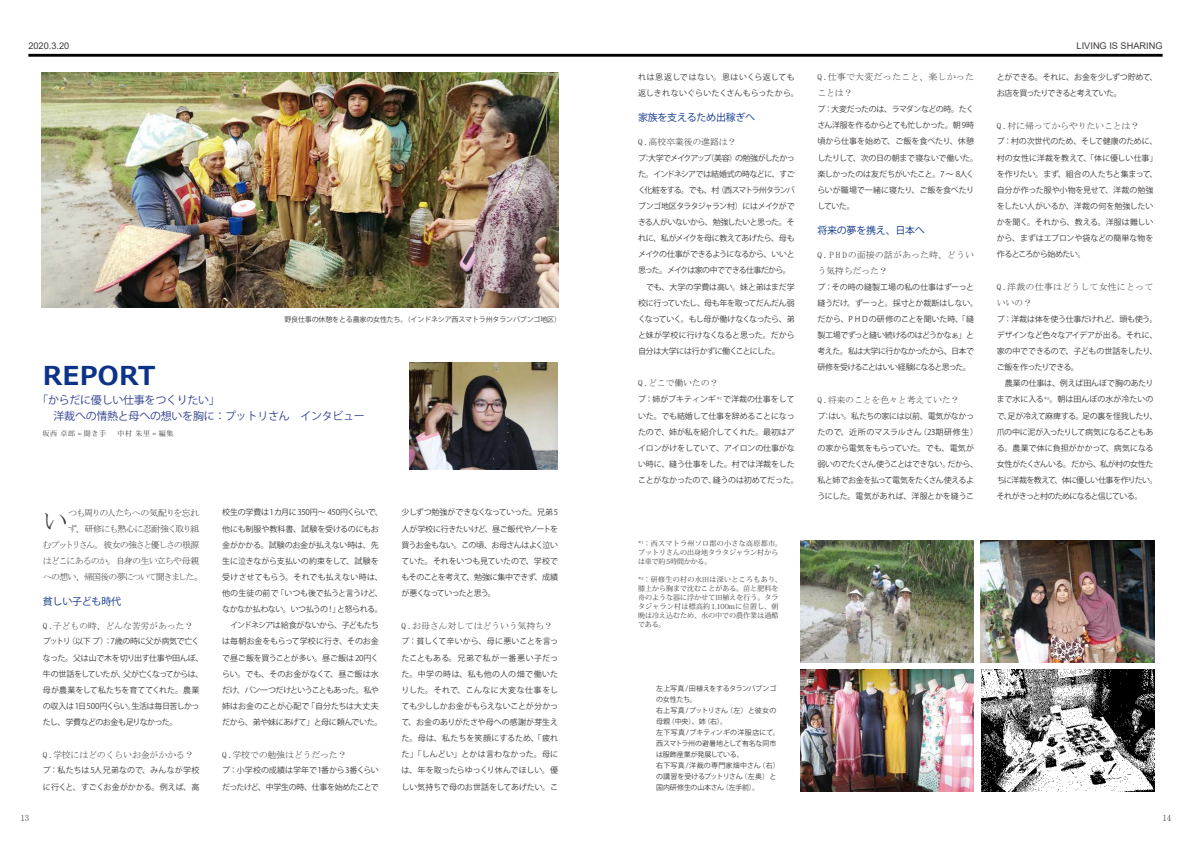
<style>
.page{position:relative;width:1191px;height:842px;background:#fff}
.page>*{position:absolute;margin:0;border:0;box-sizing:border-box;transform-origin:0 0}
.t1{font:700 26px "Meiryo";letter-spacing:.01em;color:#0c3388}
.t2{font:25.1px "MS Mincho";color:#3e3a39}
.t3{font:11px/16px "Koz Go Pro";letter-spacing:-.025em;color:#2e4190}
.t4{font:10px "Koz Go Pro";letter-spacing:-.025em;color:#0c3388}
.t5{font:9.2px "Arial";color:#3e3a39}
.t6{font:9px "MS Mincho";letter-spacing:-.025em;color:#3e3a39}
.t7{font:9px "MS Mincho";letter-spacing:-.095em;color:#3e3a39}
.t8{font:9px/16.1px "MS Mincho";letter-spacing:.005em;color:#3e3a39}
.t9{font:9px/16.1px "MS Mincho";letter-spacing:.02em;color:#3e3a39}
.t10{font:9px/16.1px "MS Mincho";letter-spacing:.015em;color:#3e3a39}
.t11{font:9px "MS Mincho";letter-spacing:-.14em;color:#3e3a39}
.t12{font:9px "MS Mincho";letter-spacing:-.11em;color:#3e3a39}
.t13{font:9px "MS Mincho";letter-spacing:-.075em;color:#3e3a39}
.t14{font:8px/16.1px "Koz Go Pro";letter-spacing:-.035em;color:#3e3a39}
.t15{font:8px/16.1px "Koz Go Pro";letter-spacing:-.07em;color:#3e3a39}
.t16{font:8px/16.1px "Koz Go Pro";letter-spacing:-.055em;color:#3e3a39}
.t17{font:8px/16.1px "Koz Go Pro";letter-spacing:.01em;color:#3e3a39}
.t18{font:8px/16.1px "Koz Go Pro";letter-spacing:.02em;color:#3e3a39}
.t19{font:8px/16.1px "Koz Go Pro";letter-spacing:-.06em;color:#3e3a39}
.t20{font:7px/11px "Koz Go Pro";letter-spacing:-.025em;color:#3e3a39}
.t21{font:7px/9px "Koz Min Pro";letter-spacing:.005em;color:#3e3a39}
.t22{font:7px "Koz Min Pro";letter-spacing:.1em;color:#3e3a39}
.s1{font-family:"Koz Min Pro";font-size:9.2px}
.s2{font-family:"Koz Min Pro";font-size:7px}
</style>
<div class="page">
<hr style="left:28px;top:54px;width:1134px;height:3px;background:#000">
<img style="left:42px;top:72px;width:516px;height:236px">
<img style="left:410px;top:363px;width:147px;height:106px">
<img style="left:800px;top:669px;width:174px;height:123px">
<img style="left:800px;top:540px;width:174px;height:123px">
<img style="left:981px;top:669px;width:173px;height:122px">
<img style="left:980px;top:540px;width:174px;height:123px">
<p class="t5" style="left:28px;top:39px;width:42px">2020.3.20</p>
<p class="t5" style="left:1076px;top:39px;width:88px">LIVING IS SHARING</p>
<p class="t20" style="left:284px;top:314px;width:278px">野良仕事の休憩をとる農家の女性たち。（インドネシア西スマトラ州タランバブンゴ地区）</p>
<h1 class="t1" style="left:43px;top:357px;width:114px">REPORT</h1>
<h3 class="t3" style="left:43px;top:392px;width:324px;text-indent:-6px">「からだに優しい仕事をつくりたい」<br>　洋裁への情熱と母への想いを胸に：プットリさん　インタビュー</h3>
<p class="t22" style="left:43px;top:428px;width:132px">坂西卓郎 = 聞き手　中村朱里 = 編集</p>
<p class="t7" style="left:68px;top:508px;width:133px">つも周りの人たちへの気配りを忘れ</p>
<p class="t13" style="left:68px;top:524px;width:133px">ず、研修にも熱心に忍耐強く取り組</p>
<p class="t11" style="left:43px;top:540px;width:158px">むプットリさん。彼女の強さと優しさの根源</p>
<p class="t7" style="left:43px;top:556px;width:158px">はどこにあるのか。自身の生い立ちや母親</p>
<p class="t12" style="left:43px;top:572px;width:162px">への想い、帰国後の夢について聞きました<span class="s1">。</span></p>
<p class="t4" style="left:43px;top:595px;width:80px">貧しい子ども時代</p>
<p class="t6" style="left:43px;top:621px;width:152px">Q .子どもの時、どんな苦労があった？</p>
<p class="t14" style="left:43px;top:634px;width:162px">プットリ（以下プ）：7歳の時に父が病気で亡くなった。父は山で木を切り出す仕事や田んぼ、牛の世話をしていたが、父が亡くなってからは、母が農業をして私たちを育ててくれた。農業の収入は1日500円くらい。生活は毎日苦しかったし、学費などのお金も足りなかった。</p>
<p class="t6" style="left:43px;top:750px;width:152px">Q .学校にはどのくらいお金がかかる？</p>
<p class="t17" style="left:43px;top:763px;width:158px">プ：私たちは5人兄弟なので、みんなが学校に行くと、すごくお金がかかる。例えば、高</p>
<h2 class="t2" style="left:43px;top:508px;width:27px">い</h2>
<p class="t14" style="left:222px;top:505px;width:162px">校生の学費は1カ月に350円～ 450円くらいで、他にも制服や教科書、試験を受けるのにもお金がかかる。試験のお金が払えない時は、先生に泣きながら支払いの約束をして、試験を受けさせてもらう。それでも払えない時は、他の生徒の前で「いつも後で払うと言うけど、なかなか払わない。いつ払うの！」と怒られる。　インドネシアは給食がないから、子どもたちは毎朝お金をもらって学校に行き、そのお金で昼ご飯を買うことが多い。昼ご飯は20円くらい。でも、そのお金がなくて、昼ご飯は水だけ、パン一つだけということもあった。私や姉はお金のことが心配で「自分たちは大丈夫だから、弟や妹にあげて」と母に頼んでいた。</p>
<p class="t6" style="left:222px;top:750px;width:126px">Q .学校での勉強はどうだった？</p>
<p class="t14" style="left:222px;top:763px;width:158px">プ：小学校の成績は学年で1番から3番くらいだったけど、中学生の時、仕事を始めたことで</p>
<p class="t14" style="left:401px;top:505px;width:158px;text-align:justify">少しずつ勉強ができなくなっていった。兄弟5人が学校に行きたいけど、昼ご飯代やノートを買うお金もない。この頃、お母さんはよく泣いていた。それをいつも見ていたので、学校でもそのことを考えて、勉強に集中できず、成績が悪くなっていったと思う。</p>
<p class="t6" style="left:401px;top:621px;width:153px">Q .お母さん対してはどういう気持ち？</p>
<p class="t14" style="left:401px;top:634px;width:158px;text-align:justify">プ：貧しくて辛いから、母に悪いことを言ったこともある。兄弟で私が一番悪い子だった。中学の時は、私も他の人の畑で働いたりした。それで、こんなに大変な仕事をしても少ししかお金がもらえないことが分かって、お金のありがたさや母への感謝が芽生えた。母は、私たちを笑顔にするため、「疲れた」「しんどい」とかは言わなかった。母には、年を取ったらゆっくり休んでほしい。優しい気持ちで母のお世話をしてあげたい。こ</p>
<p class="t18" style="left:638px;top:69px;width:162px">れは恩返しではない。恩はいくら返しても返しきれないぐらいたくさんもらったから。</p>
<p class="t4" style="left:638px;top:111px;width:119px">家族を支えるため出稼ぎへ</p>
<p class="t6" style="left:638px;top:137px;width:100px">Q .高校卒業後の進路は？</p>
<p class="t15" style="left:638px;top:150px;width:158px">プ：大学でメイクアップ（美容）の勉強がしたかった。インドネシアでは結婚式の時などに、すごく化粧をする。でも、村（西スマトラ州タランバブンゴ地区タラタジャラン村）にはメイクができる人がいないから、勉強したいと思った。それに、私がメイクを母に教えてあげたら、母もメイクの仕事ができるようになるから、いいと思った。メイクは家の中でできる仕事だから。　でも、大学の学費は高い。妹と弟はまだ学校に行っていたし、母も年を取ってだんだん弱くなっていく。もし母が働けなくなったら、弟と妹が学校に行けなくなると思った。だから自分は大学には行かずに働くことにした。</p>
<p class="t6" style="left:638px;top:379px;width:82px">Q .どこで働いたの？</p>
<p class="t14" style="left:638px;top:392px;width:162px">プ：姉がブキティンギ<span class="s2">*</span><sup>1</sup> で洋裁の仕事をしていた。でも結婚して仕事を辞めることになったので、姉が私を紹介してくれた。最初はアイロンがけをしていて、アイロンの仕事がない時に、縫う仕事をした。村では洋裁をしたことがなかったので、縫うのは初めてだった。</p>
<p class="t21" style="left:638px;top:539px;width:145px">*<sup>1</sup>：西スマトラ州ソロ郡の小さな高原都市。プットリさんの出身地タラタジャラン村からは車で約5時間かかる。</p>
<p class="t21" style="left:638px;top:575px;width:145px">*<sup>2</sup>：研修生の村の水田は深いところもあり、膝上から胸まで沈むことがある。苗と肥料を舟のような器に浮かせて田植えを行う。タラタジャラン村は標高約1,100mに位置し、朝晩は冷え込むため、水の中での農作業は過酷である。</p>
<p class="t20" style="left:656px;top:683px;width:125px">左上写真 / 田植えをするタランバブンゴの女性たち。<br>右上写真 /プットリさん（左）と彼女の母親（中央）、姉（右）。<br>左下写真 /ブキティンギの洋服店にて。西スマトラ州の避暑地として有名な同市は服飾産業が発展している。<br>右下写真/洋裁の専門家畑中さん（右）の講習を受けるプットリさん（左奥）と国内研修生の山本さん（左手前）。</p>
<p class="t9" style="left:817px;top:69px;width:158px">Q .仕事で大変だったこと、楽しかったことは？</p>
<p class="t14" style="left:817px;top:101px;width:162px">プ：大変だったのは、ラマダンなどの時。たくさん洋服を作るからとても忙しかった。朝 9時頃から仕事を始めて、ご飯を食べたり、休憩したりして、次の日の朝まで寝ないで働いた。楽しかったのは友だちがいたこと。7 ～ 8人くらいが職場で一緒に寝たり、ご飯を食べたりしていた。</p>
<p class="t4" style="left:817px;top:224px;width:109px">将来の夢を携え、日本へ</p>
<p class="t8" style="left:817px;top:246px;width:158px">Q .P H Dの面接の話があった時、どういう気持ちだった？</p>
<p class="t16" style="left:817px;top:279px;width:162px">プ：その時の縫製工場の私の仕事はずーっと縫うだけ。ずーっと。採寸とか裁断はしない。だから、P H Dの研修のことを聞いた時、「縫製工場でずっと縫い続けるのはどうかなぁ」と考えた。私は大学に行かなかったから、日本で研修を受けることはいい経験になると思った。</p>
<p class="t6" style="left:817px;top:395px;width:144px">Q .将来のことを色々と考えていた？</p>
<p class="t14" style="left:817px;top:408px;width:162px">プ：はい。私たちの家には以前、電気がなかったので、近所のマスラルさん（23期研修生）の家から電気をもらっていた。でも、電気が弱いのでたくさん使うことはできない。だから、私と姉でお金を払って電気をたくさん使えるようにした。電気があれば、洋服とかを縫うこ</p>
<p class="t19" style="left:996px;top:69px;width:162px">とができる。それに、お金を少しずつ貯めて、お店を買ったりできると考えていた。</p>
<p class="t6" style="left:996px;top:121px;width:144px">Q .村に帰ってからやりたいことは？</p>
<p class="t14" style="left:996px;top:134px;width:162px">プ：村の次世代のため、そして健康のために、村の女性に洋裁を教えて、「体に優しい仕事」を作りたい。まず、組合の人たちと集まって、自分が作った服や小物を見せて、洋裁の勉強をしたい人がいるか、洋裁の何を勉強したいかを聞く。それから、教える。洋服は難しいから、まずはエプロンや袋などの簡単な物を作るところから始めたい。</p>
<p class="t10" style="left:996px;top:278px;width:158px">Q .洋裁の仕事はどうして女性にとっていいの？</p>
<p class="t14" style="left:996px;top:311px;width:162px">プ：洋裁は体を使う仕事だけれど、頭も使う。デザインなど色々なアイデアが出る。それに、家の中でできるので、子どもの世話をしたり、ご飯を作ったりできる。<br>　農業の仕事は、例えば田んぼで胸のあたりまで水に入る<span class="s2">*</span><sup>2</sup>。朝は田んぼの水が冷たいので、足が冷えて麻痺する。足の裏を怪我したり、爪の中に泥が入ったりして病気になることもある。農業で体に負担がかかって、病気になる女性がたくさんいる。だから、私が村の女性たちに洋裁を教えて、体に優しい仕事を作りたい。それがきっと村のためになると信じている。</p>
<p class="t6" style="left:20px;top:813px;width:10px">13</p>
<p class="t6" style="left:1162px;top:814px;width:10px">14</p>
</div>
